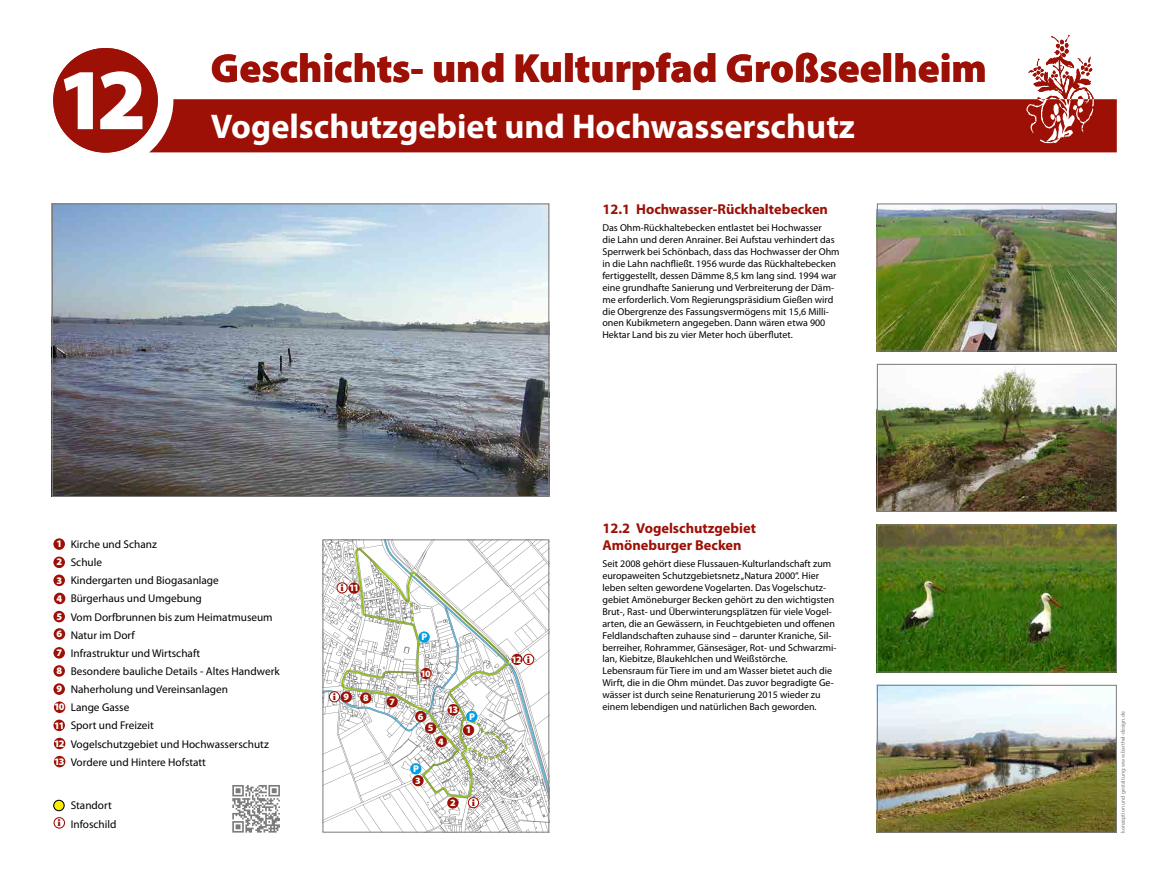
<style>
.page{position:relative;width:1170px;height:886px;background:#fff}
.page>*{position:absolute;margin:0;border:0;box-sizing:border-box;transform-origin:0 0}
.t1{font:900 87.5px "Myriad Pro";color:#fff}
.t2{font:900 40.62px "Myriad Pro";color:#9c1006}
.t3{font:700 34.38px "Myriad Pro";color:#fff}
.headline{font:700 14.38px/16.9px "Myriad Pro";color:#9c1006}
.t4{font:11.25px/18.1px "Myriad Pro";color:#000}
.lauftext{font:10px/11.9px "Myriad Pro";color:#000}
.t5{font:900 10px "Myriad Pro";color:#fff}
.t6{font:900 9.81px "Myriad Pro";color:#fff}
.t7{font:700 9.81px "URW Bodoni T";color:#9c1006}
.t8{font:5.62px "Myriad Pro";color:#7c7b7b}
.s1{font-weight:900;font-size:10px;color:#fff}
.s2{font-family:"URW Bodoni T";font-weight:700;font-size:10px;color:#9c1006}
</style>
<div class="page">
<div style="left:53px;top:538px;width:12px;height:12px;background:#9c1006;border-radius:50%"></div>
<div style="left:53px;top:556px;width:12px;height:12px;background:#9c1006;border-radius:50%"></div>
<div style="left:53px;top:574px;width:12px;height:12px;background:#9c1006;border-radius:50%"></div>
<div style="left:54px;top:593px;width:11px;height:11px;background:#9c1006;border-radius:50%"></div>
<div style="left:53px;top:611px;width:12px;height:11px;background:#9c1006;border-radius:50%"></div>
<div style="left:54px;top:628px;width:11px;height:12px;background:#9c1006;border-radius:50%"></div>
<div style="left:53px;top:647px;width:12px;height:11px;background:#9c1006;border-radius:50%"></div>
<div style="left:53px;top:665px;width:12px;height:12px;background:#9c1006;border-radius:50%"></div>
<div style="left:53px;top:683px;width:12px;height:12px;background:#9c1006;border-radius:50%"></div>
<div style="left:54px;top:701px;width:11px;height:12px;background:#9c1006;border-radius:50%"></div>
<div style="left:53px;top:719px;width:12px;height:12px;background:#9c1006;border-radius:50%"></div>
<div style="left:54px;top:738px;width:11px;height:11px;background:#9c1006;border-radius:50%"></div>
<div style="left:54px;top:756px;width:11px;height:11px;background:#9c1006;border-radius:50%"></div>
<div style="left:54px;top:800px;width:10px;height:11px;background:#ffed00;border-radius:50%"></div>
<div style="left:53px;top:800px;width:12px;height:11px;border:1px solid #000;border-radius:50%"></div>
<div style="left:54px;top:817px;width:11px;height:11px;border:1px solid #9c1006;border-radius:50%"></div>
<svg style="left:537px;top:541px;width:10px;height:289px"></svg>
<svg style="left:324px;top:541px;width:213px;height:289px"></svg>
<div style="left:322px;top:539px;width:227px;height:293px;border:1px solid #7c7b7b"></div>
<div style="left:447px;top:704px;width:12px;height:11px;background:#9c1006;border-radius:50%"></div>
<svg style="left:232px;top:785px;width:48px;height:47px"></svg>
<div style="left:340px;top:691px;width:12px;height:11px;background:#9c1006;border-radius:50%"></div>
<div style="left:360px;top:692px;width:11px;height:12px;background:#9c1006;border-radius:50%"></div>
<div style="left:386px;top:696px;width:12px;height:11px;background:#9c1006;border-radius:50%"></div>
<div style="left:415px;top:711px;width:11px;height:11px;background:#9c1006;border-radius:50%"></div>
<div style="left:425px;top:722px;width:11px;height:12px;background:#9c1006;border-radius:50%"></div>
<div style="left:435px;top:736px;width:12px;height:11px;background:#9c1006;border-radius:50%"></div>
<div style="left:463px;top:724px;width:11px;height:12px;background:#9c1006;border-radius:50%"></div>
<div style="left:447px;top:797px;width:11px;height:11px;background:#9c1006;border-radius:50%"></div>
<div style="left:412px;top:775px;width:11px;height:11px;background:#9c1006;border-radius:50%"></div>
<div style="left:329px;top:692px;width:10px;height:10px;background:#fff;border-radius:50%"></div>
<div style="left:329px;top:691px;width:11px;height:11px;border:1px solid #9c1006;border-radius:50%"></div>
<div style="left:468px;top:797px;width:10px;height:11px;background:#fff;border-radius:50%"></div>
<div style="left:468px;top:797px;width:11px;height:11px;border:1px solid #9c1006;border-radius:50%"></div>
<div style="left:420px;top:668px;width:11px;height:11px;background:#9c1006;border-radius:50%"></div>
<div style="left:348px;top:582px;width:11px;height:12px;background:#9c1006;border-radius:50%"></div>
<div style="left:511px;top:654px;width:11px;height:11px;background:#9c1006;border-radius:50%"></div>
<div style="left:418px;top:631px;width:12px;height:12px;background:#009fe3;border-radius:50%"></div>
<div style="left:523px;top:654px;width:10px;height:10px;background:#fff;border-radius:50%"></div>
<div style="left:523px;top:654px;width:11px;height:11px;border:1px solid #9c1006;border-radius:50%"></div>
<div style="left:466px;top:711px;width:11px;height:11px;background:#009fe3;border-radius:50%"></div>
<div style="left:410px;top:763px;width:11px;height:11px;background:#009fe3;border-radius:50%"></div>
<div style="left:337px;top:583px;width:10px;height:10px;background:#fff;border-radius:50%"></div>
<div style="left:336px;top:582px;width:12px;height:11px;border:1px solid #9c1006;border-radius:50%"></div>
<div style="left:149px;top:99px;width:967px;height:53px;background:#9c1006"></div>
<div style="left:53px;top:48px;width:105px;height:105px;background:#9c1006;border-radius:50%"></div>
<svg style="left:1026px;top:35px;width:67px;height:108px"></svg>
<img style="left:54px;top:205px;width:493px;height:290px">
<div style="left:52px;top:203px;width:497px;height:294px;border:1px solid #7c7b7b"></div>
<img style="left:878px;top:205px;width:236px;height:144px">
<div style="left:876px;top:203px;width:240px;height:148px;border:1px solid #7c7b7b"></div>
<img style="left:878px;top:687px;width:236px;height:144px">
<div style="left:876px;top:685px;width:240px;height:148px;border:1px solid #7c7b7b"></div>
<img style="left:878px;top:366px;width:236px;height:144px">
<div style="left:876px;top:364px;width:240px;height:148px;border:1px solid #7c7b7b"></div>
<img style="left:878px;top:526px;width:236px;height:144px">
<div style="left:876px;top:524px;width:240px;height:148px;border:1px solid #7c7b7b"></div>
<p class="t1" style="left:57px;top:41px;width:91px">12</p>
<h2 class="t2" style="left:211px;top:41px;width:777px">Geschichts- und Kulturpfad Großseelheim</h2>
<p class="t3" style="left:211px;top:104px;width:645px">Vogelschutzgebiet und Hochwasserschutz</p>
<p class="headline" style="left:602px;top:200px;width:227px">12.1 Hochwasser-Rückhaltebecken</p>
<p class="lauftext" style="left:602px;top:222px;width:239px">Das Ohm-Rückhaltebecken entlastet bei Hochwasser<br>die Lahn und deren Anrainer. Bei Aufstau verhindert das Sperrwerk bei Schönbach, dass das Hochwasser der Ohm in die Lahn nachfließt. 1956 wurde das Rückhaltebecken fertiggestellt, dessen Dämme 8,5 km lang sind. 1994 war eine grundhafte Sanierung und Verbreiterung der Däm&shy;me erforderlich. Vom Regierungspräsidium Gießen wird die Obergrenze des Fassungsvermögens mit 15,6 Milli&shy;onen Kubikmetern angegeben. Dann wären etwa 900<br>Hektar Land bis zu vier Meter hoch überflutet.</p>
<p class="t4" style="left:54px;top:535px;width:227px"><span class="s1">1</span> Kirche und Schanz<br><span class="s1">2</span> Schule<br><span class="s1">3</span> Kindergarten und Biogasanlage<br><span class="s1">4</span> Bürgerhaus und Umgebung<br><span class="s1">5</span> Vom Dorfbrunnen bis zum Heimatmuseum<br><span class="s1">6</span> Natur im Dorf<br><span class="s1">7</span> Infrastruktur und Wirtschaft<br><span class="s1">8</span> Besondere bauliche Details - Altes Handwerk<br><span class="s1">9</span> Naherholung und Vereinsanlagen<br><span class="s1">10</span> Lange Gasse<br><span class="s1">11</span> Sport und Freizeit<br><span class="s1">12</span> Vogelschutzgebiet und Hochwasserschutz<br><span class="s1">13</span> Vordere und Hintere Hofstatt</p>
<p class="t4" style="left:58px;top:796px;width:60px;text-indent:13px">Standort <span class="s2">i</span> Infoschild</p>
<p class="t7" style="left:340px;top:582px;width:5px">i</p>
<p class="t6" style="left:349px;top:581px;width:12px">11</p>
<p class="t7" style="left:333px;top:691px;width:5px">i</p>
<p class="t6" style="left:343px;top:690px;width:7px">9</p>
<p class="t6" style="left:363px;top:691px;width:7px">8</p>
<p class="t6" style="left:389px;top:695px;width:7px">7</p>
<p class="t6" style="left:421px;top:630px;width:7px">P</p>
<p class="t6" style="left:420px;top:667px;width:12px">10</p>
<p class="t6" style="left:418px;top:710px;width:7px">6</p>
<p class="t6" style="left:428px;top:721px;width:7px">5</p>
<p class="t5" style="left:448px;top:703px;width:12px">13</p>
<p class="t6" style="left:413px;top:762px;width:7px">P</p>
<p class="t6" style="left:415px;top:774px;width:7px">3</p>
<p class="t6" style="left:438px;top:735px;width:7px">4</p>
<p class="t6" style="left:450px;top:796px;width:7px">2</p>
<p class="t6" style="left:469px;top:710px;width:7px">P</p>
<p class="t6" style="left:466px;top:723px;width:7px">1</p>
<p class="t7" style="left:471px;top:797px;width:5px">i</p>
<p class="t7" style="left:527px;top:654px;width:5px">i</p>
<p class="t6" style="left:511px;top:653px;width:12px">12</p>
<p class="headline" style="left:602px;top:520px;width:155px">12.2 Vogelschutzgebiet<br>Amöneburger Becken</p>
<p class="lauftext" style="left:602px;top:558px;width:235px">Seit 2008 gehört diese Flussauen-Kulturlandschaft zum europaweiten Schutzgebietsnetz „Natura 2000“. Hier leben selten gewordene Vogelarten. Das Vogelschutz&shy;gebiet Amöneburger Becken gehört zu den wichtigsten Brut-, Rast- und Überwinterungsplätzen für viele Vogel&shy;arten, die an Gewässern, in Feuchtgebieten und offenen Feldlandschaften zuhause sind – darunter Kraniche, Sil&shy;berreiher, Rohrammer, Gänsesäger, Rot- und Schwarzmi&shy;lan, Kiebitze, Blaukehlchen und Weißstörche.<br>Lebensraum für Tiere im und am Wasser bietet auch die Wirft, die in die Ohm mündet. Das zuvor begradigte Ge&shy;wässer ist durch seine Renaturierung 2015 wieder zu einem lebendigen und natürlichen Bach geworden.</p>
<p class="t8" style="left:1119px;top:833px;width:123px;rotate:-90deg">konzeption und gestaltung: www.barthel-design.de</p>
</div>
